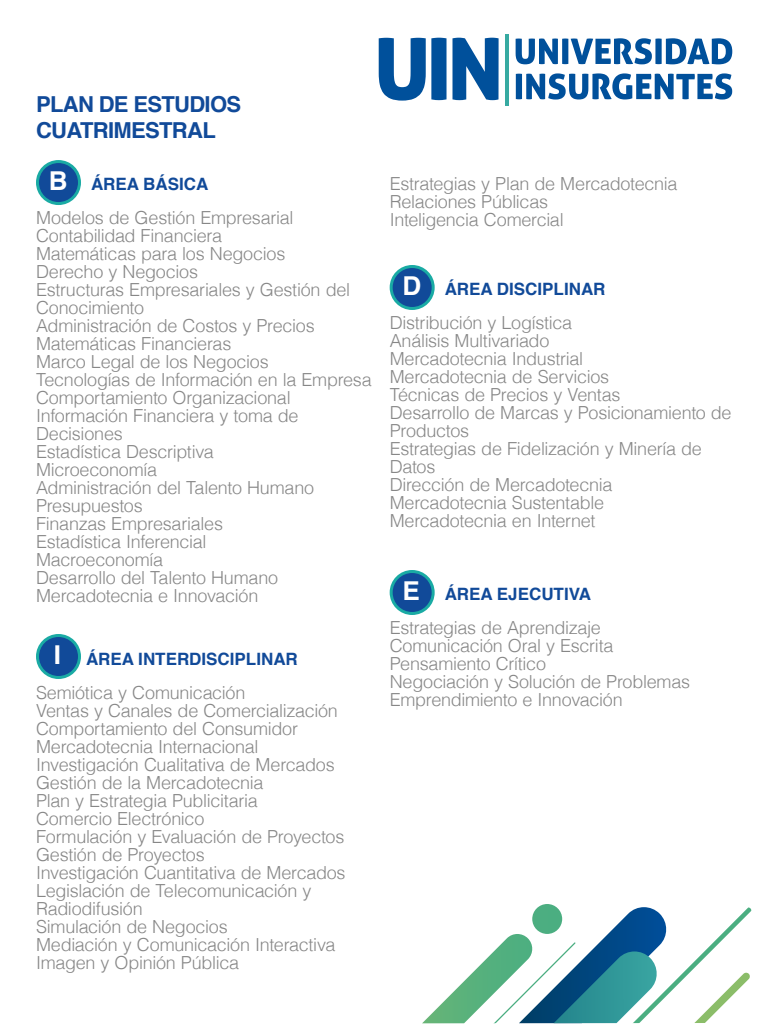
<style>
.page{position:relative;width:768px;height:1024px;background:#fff}
.page>*{position:absolute;margin:0;border:0;box-sizing:border-box;transform-origin:0 0}
.t1{font:700 26px "Helvetica";color:#fff}
.t2{font:700 22px/26px "Helvetica";letter-spacing:-.03em;color:#114a99}
.t3{font:300 18px/18px "Helvetica";letter-spacing:-.015em;color:#878787}
.t4{font:700 17px "Helvetica";color:#114a99}
</style>
<div class="page">
<svg style="left:516px;top:38px;width:216px;height:26px"></svg>
<svg style="left:516px;top:73px;width:216px;height:27px"></svg>
<svg style="left:379px;top:38px;width:68px;height:63px"></svg>
<svg style="left:453px;top:38px;width:46px;height:62px"></svg>
<hr style="left:505px;top:34px;width:3px;height:72px;background:#37aaa1">
<div style="left:38px;top:162px;width:42px;height:42px;background:#114a99;border-radius:50%"></div>
<div style="left:36px;top:160px;width:45px;height:45px;border:3px solid #1aaba4;border-radius:50%"></div>
<div style="left:38px;top:636px;width:42px;height:42px;background:#114a99;border-radius:50%"></div>
<div style="left:36px;top:634px;width:45px;height:45px;border:3px solid #1aaba4;border-radius:50%"></div>
<div style="left:391px;top:572px;width:42px;height:42px;background:#114a99;border-radius:50%"></div>
<div style="left:390px;top:570px;width:45px;height:45px;border:3px solid #1aaba4;border-radius:50%"></div>
<svg style="left:422px;top:904px;width:328px;height:119px"></svg>
<div style="left:391px;top:266px;width:42px;height:42px;background:#114a99;border-radius:50%"></div>
<div style="left:390px;top:265px;width:45px;height:45px;border:3px solid #1aaba4;border-radius:50%"></div>
<p class="t2" style="left:36px;top:91px;width:207px">PLAN DE ESTUDIOS<br>CUATRIMESTRAL</p>
<h1 class="t1" style="left:49px;top:160px;width:20px">B</h1>
<p class="t4" style="left:91px;top:171px;width:119px">ÁREA BÁSICA</p>
<p class="t3" style="left:36px;top:208px;width:337px">Modelos de Gestión Empresarial<br>Contabilidad Financiera<br>Matemáticas para los Negocios<br>Derecho y Negocios<br>Estructuras Empresariales y Gestión del<br>Conocimiento<br>Administración de Costos y Precios<br>Matemáticas Financieras<br>Marco Legal de los Negocios<br>Tecnologías de Información en la Empresa<br>Comportamiento Organizacional<br>Información Financiera y toma de<br>Decisiones<br>Estadística Descriptiva<br>Microeconomía<br>Administración del Talento Humano<br>Presupuestos<br>Finanzas Empresariales<br>Estadística Inferencial<br>Macroeconomía<br>Desarrollo del Talento Humano<br>Mercadotecnia e Innovación</p>
<h1 class="t1" style="left:54px;top:634px;width:9px">I</h1>
<p class="t4" style="left:86px;top:645px;width:213px">ÁREA INTERDISCIPLINAR</p>
<p class="t3" style="left:36px;top:682px;width:311px">Semiótica y Comunicación<br>Ventas y Canales de Comercialización<br>Comportamiento del Consumidor<br>Mercadotecnia Internacional<br>Investigación Cualitativa de Mercados<br>Gestión de la Mercadotecnia<br>Plan y Estrategia Publicitaria<br>Comercio Electrónico<br>Formulación y Evaluación de Proyectos<br>Gestión de Proyectos<br>Investigación Cuantitativa de Mercados<br>Legislación de Telecomunicación y<br>Radiodifusión<br>Simulación de Negocios<br>Mediación y Comunicación Interactiva<br>Imagen y Opinión Pública</p>
<p class="t3" style="left:390px;top:173px;width:289px">Estrategias y Plan de Mercadotecnia<br>Relaciones Públicas<br>Inteligencia Comercial</p>
<h1 class="t1" style="left:403px;top:265px;width:20px">D</h1>
<p class="t4" style="left:445px;top:275px;width:162px">ÁREA DISCIPLINAR</p>
<p class="t3" style="left:390px;top:312px;width:343px">Distribución y Logística<br>Análisis Multivariado<br>Mercadotecnia Industrial<br>Mercadotecnia de Servicios<br>Técnicas de Precios y Ventas<br>Desarrollo de Marcas y Posicionamiento de<br>Productos<br>Estrategias de Fidelización y Minería de<br>Datos<br>Dirección de Mercadotecnia<br>Mercadotecnia Sustentable<br>Mercadotecnia en Internet</p>
<h1 class="t1" style="left:403px;top:570px;width:19px">E</h1>
<p class="t4" style="left:445px;top:580px;width:148px">ÁREA EJECUTIVA</p>
<p class="t3" style="left:390px;top:617px;width:302px">Estrategias de Aprendizaje<br>Comunicación Oral y Escrita<br>Pensamiento Crítico<br>Negociación y Solución de Problemas<br>Emprendimiento e Innovación</p>
</div>
